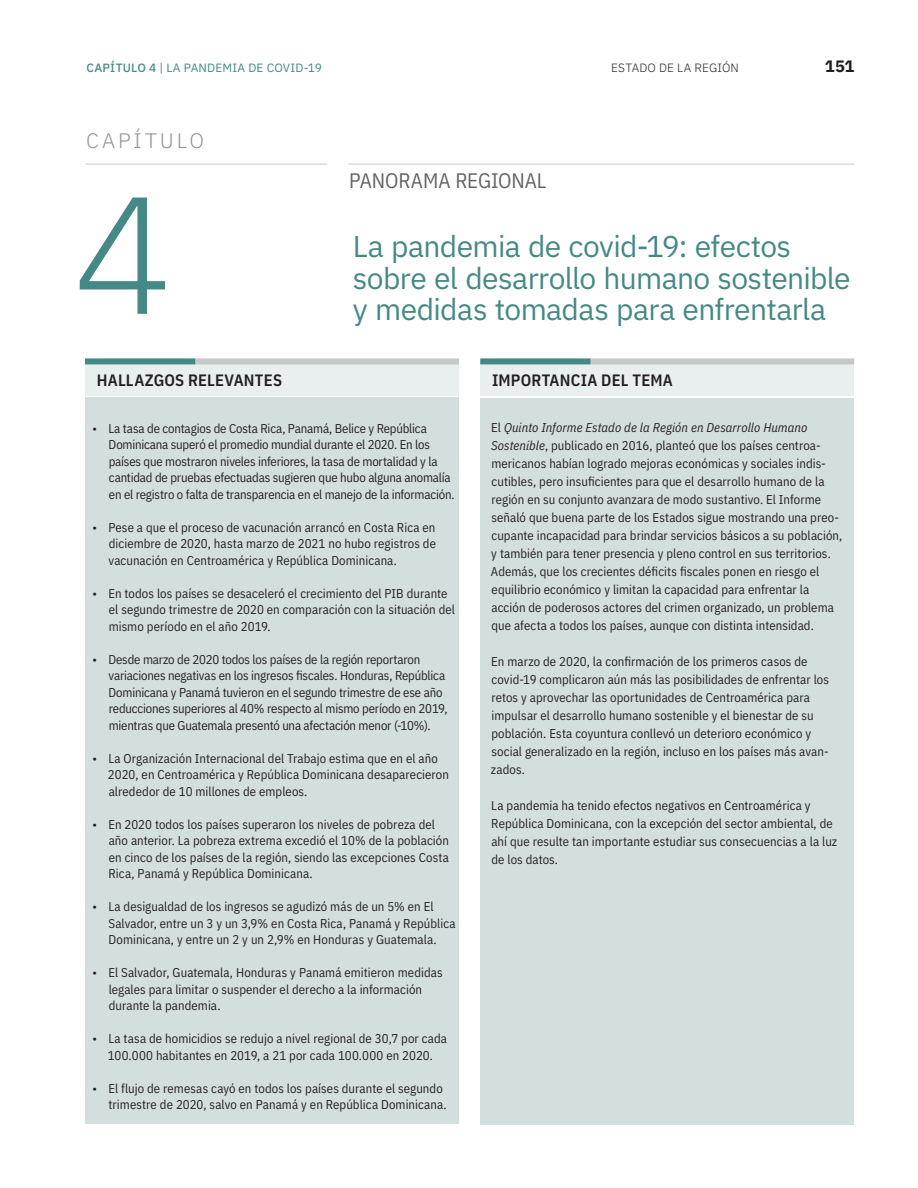
<style>
.page{position:relative;width:918px;height:1188px;background:#fff}
.page>*{position:absolute;margin:0;border:0;box-sizing:border-box;transform-origin:0 0}
.t1{font:300 166.5px "IBM Plex Sans";color:#448986}
.t2{font:30px/31.5px "IBM Plex Sans";letter-spacing:-.02em;color:#448986}
.t3{font:21px "IBM Plex Sans Cond";letter-spacing:-.005em;color:#636366}
.t4{font:300 21px "IBM Plex Sans";letter-spacing:.14em;color:#939598}
.t5{font:600 16.5px "IBM Plex Sans Cond";letter-spacing:.015em;color:#231f20}
.t6{font:700 16.5px "IBM Plex Sans";color:#231f20}
.t7{font:12.75px/18px "IBM Plex Sans Cond";letter-spacing:.005em;color:#231f20}
.t8{font:12.75px/16.5px "IBM Plex Sans Cond";letter-spacing:-.015em;color:#231f20}
.t9{font:12px "IBM Plex Sans";letter-spacing:.015em;color:#448986}
.t10{font:300 12px "IBM Plex Sans";letter-spacing:.015em;color:#231f20}
.s1{font-weight:500}
.s2{font-style:italic}
</style>
<div class="page">
<div style="left:85px;top:398px;width:374px;height:726px;background:#d3dede"></div>
<div style="left:480px;top:398px;width:374px;height:726px;background:#d3dede"></div>
<div style="left:85px;top:361px;width:374px;height:35px;background:#e9eeee"></div>
<div style="left:85px;top:358px;width:111px;height:6px;background:#448986"></div>
<div style="left:196px;top:358px;width:263px;height:6px;background:#c7c8ca"></div>
<div style="left:480px;top:361px;width:374px;height:35px;background:#e9eeee"></div>
<div style="left:480px;top:358px;width:111px;height:6px;background:#448986"></div>
<div style="left:591px;top:358px;width:263px;height:6px;background:#c7c8ca"></div>
<hr style="left:85px;top:164px;width:242px;height:1px;background:#c7c8ca">
<hr style="left:349px;top:164px;width:505px;height:1px;background:#c7c8ca">
<p class="t9" style="left:87px;top:59px;width:237px"><span class="s1">CAPÍTULO 4</span> | LA PANDEMIA DE COVID-19</p>
<p class="t10" style="left:611px;top:59px;width:129px">ESTADO DE LA REGIÓN</p>
<p class="t6" style="left:825px;top:53px;width:31px">151</p>
<h3 class="t4" style="left:86px;top:125px;width:120px">CAPÍTULO</h3>
<h1 class="t1" style="left:73px;top:129px;width:101px">4</h1>
<h3 class="t3" style="left:349px;top:165px;width:199px">PANORAMA REGIONAL</h3>
<h2 class="t2" style="left:353px;top:228px;width:499px">La pandemia de covid-19: efectos sobre el desarrollo humano sostenible y medidas tomadas para enfrentarla</h2>
<p class="t5" style="left:97px;top:368px;width:187px">HALLAZGOS RELEVANTES</p>
<p class="t5" style="left:492px;top:368px;width:182px">IMPORTANCIA DEL TEMA</p>
<p class="t7" style="left:491px;top:417px;width:353px">El <span class="s2">Quinto Informe Estado de la Región en Desarrollo Humano Sostenible</span>, publicado en 2016, planteó que los países centroa&shy;mericanos habían logrado mejoras económicas y sociales indis&shy;cutibles, pero insuficientes para que el desarrollo humano de la región en su conjunto avanzara de modo sustantivo. El Informe señaló que buena parte de los Estados sigue mostrando una preo&shy;cupante incapacidad para brindar servicios básicos a su población, y también para tener presencia y pleno control en sus territorios.<br>Además, que los crecientes déficits fiscales ponen en riesgo el equilibrio económico y limitan la capacidad para enfrentar la acción de poderosos actores del crimen organizado, un problema que afecta a todos los países, aunque con distinta intensidad.</p>
<p class="t7" style="left:491px;top:651px;width:340px">En marzo de 2020, la confirmación de los primeros casos de covid-19 complicaron aún más las posibilidades de enfrentar los retos y aprovechar las oportunidades de Centroamérica para impulsar el desarrollo humano sostenible y el bienestar de su población. Esta coyuntura conllevó un deterioro económico y social generalizado en la región, incluso en los países más avan&shy;zados.</p>
<p class="t7" style="left:491px;top:795px;width:348px">La pandemia ha tenido efectos negativos en Centroamérica y República Dominicana, con la excepción del sector ambiental, de ahí que resulte tan importante estudiar sus consecuencias a la luz de los datos.</p>
<p class="t8" style="left:109px;top:419px;width:347px;text-indent:-16px">• La tasa de contagios de Costa Rica, Panamá, Belice y República Dominicana superó el promedio mundial durante el 2020. En los países que mostraron niveles inferiores, la tasa de mortalidad y la cantidad de pruebas efectuadas sugieren que hubo alguna anomalía en el registro o falta de transparencia en el manejo de la información.</p>
<p class="t7" style="left:109px;top:518px;width:329px;line-height:16.5px;text-align:justify;text-indent:-16px">• Pese a que el proceso de vacunación arrancó en Costa Rica en diciembre de 2020, hasta marzo de 2021 no hubo registros de vacunación en Centroamérica y República Dominicana.</p>
<p class="t7" style="left:109px;top:584px;width:348px;line-height:16.5px;text-indent:-16px">• En todos los países se desaceleró el crecimiento del PIB durante el segundo trimestre de 2020 en comparación con la situación del mismo período en el año 2019.</p>
<p class="t7" style="left:109px;top:650px;width:340px;line-height:16.5px;text-indent:-16px">• Desde marzo de 2020 todos los países de la región reportaron variaciones negativas en los ingresos fiscales. Honduras, República Dominicana y Panamá tuvieron en el segundo trimestre de ese año reducciones superiores al 40% respecto al mismo período en 2019, mientras que Guatemala presentó una afectación menor (-10%).</p>
<p class="t7" style="left:108px;top:749px;width:343px;line-height:16.5px;text-indent:-15px">• La Organización Internacional del Trabajo estima que en el año<br>2020, en Centroamérica y República Dominicana desaparecieron alrededor de 10 millones de empleos.</p>
<p class="t7" style="left:109px;top:815px;width:342px;line-height:16.5px;text-indent:-16px">• En 2020 todos los países superaron los niveles de pobreza del año anterior. La pobreza extrema excedió el 10% de la población en cinco de los países de la región, siendo las excepciones Costa Rica, Panamá y República Dominicana.</p>
<p class="t7" style="left:108px;top:897px;width:349px;line-height:16.5px;text-indent:-16px">• La desigualdad de los ingresos se agudizó más de un 5% en El<br>Salvador, entre un 3 y un 3,9% en Costa Rica, Panamá y República<br>Dominicana, y entre un 2 y un 2,9% en Honduras y Guatemala.</p>
<p class="t7" style="left:109px;top:963px;width:336px;line-height:16.5px;text-indent:-16px">• El Salvador, Guatemala, Honduras y Panamá emitieron medidas legales para limitar o suspender el derecho a la información durante la pandemia.</p>
<p class="t7" style="left:93px;top:1029px;width:356px;line-height:16.5px;text-align:center">• La tasa de homicidios se redujo a nivel regional de 30,7 por cada<br>100.000 habitantes en 2019, a 21 por cada 100.000 en 2020.</p>
<p class="t7" style="left:109px;top:1079px;width:340px;line-height:16.5px;text-indent:-16px">• El flujo de remesas cayó en todos los países durante el segundo trimestre de 2020, salvo en Panamá y en República Dominicana.</p>
</div>
